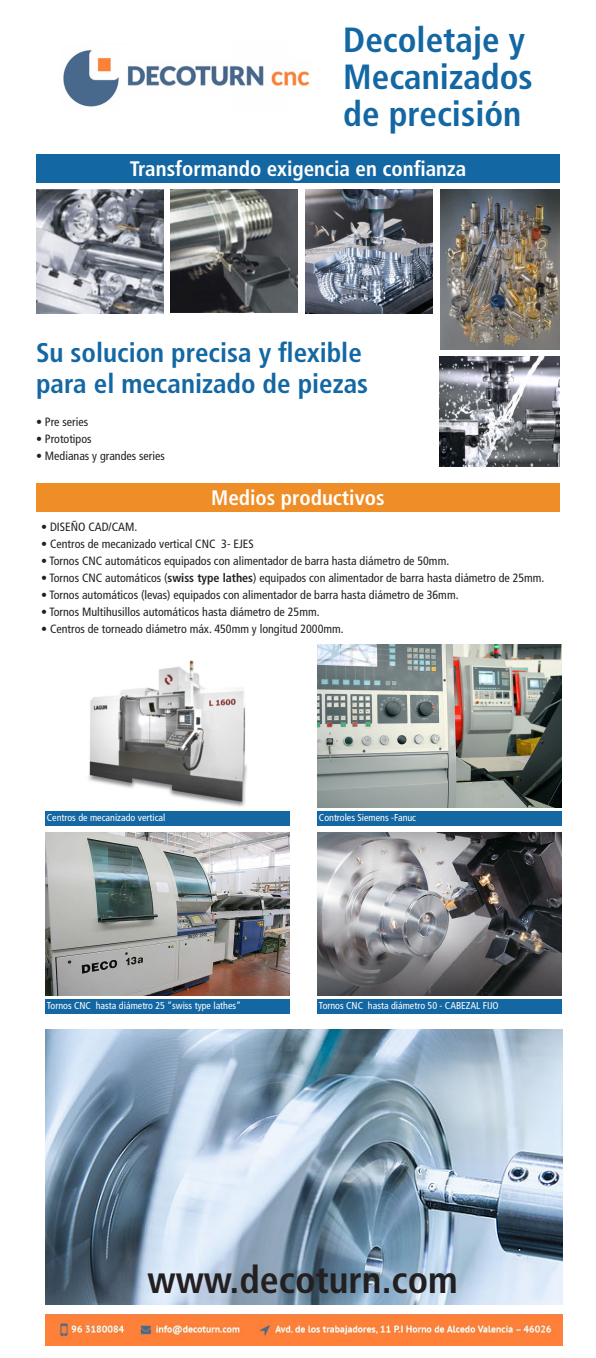
<style>
.page{position:relative;width:596px;height:1358px;background:#fff}
.page>*{position:absolute;margin:0;border:0;box-sizing:border-box;transform-origin:0 0}
.t1{font:700 condensed 38px "Frutiger";color:#231f20}
.t2{font:700 condensed 35px/37px "Frutiger";color:#1367a3}
.t3{font:700 condensed 27px/31px "Frutiger";color:#1367a3}
.t4{font:700 condensed 21px "Frutiger";color:#fff}
.t5{font:condensed 12px "Frutiger";color:#231f20}
.t6{font:condensed 10px "Frutiger";color:#fff}
.s1{font-weight:700}
</style>
<div class="page">
<img style="left:63px;top:50px;width:247px;height:57px">
<div style="left:36px;top:154px;width:523px;height:29px;background:#1367a3"></div>
<div style="left:45px;top:811px;width:244px;height:15px;background:#1367a3"></div>
<div style="left:45px;top:999px;width:244px;height:14px;background:#1367a3"></div>
<div style="left:317px;top:811px;width:244px;height:15px;background:#1367a3"></div>
<div style="left:317px;top:999px;width:244px;height:14px;background:#1367a3"></div>
<div style="left:36px;top:483px;width:523px;height:29px;background:#ef8d26"></div>
<img style="left:440px;top:190px;width:119px;height:160px">
<img style="left:439px;top:357px;width:120px;height:109px">
<img style="left:36px;top:190px;width:127px;height:123px">
<img style="left:171px;top:190px;width:127px;height:122px">
<img style="left:305px;top:190px;width:127px;height:123px">
<img style="left:88px;top:660px;width:159px;height:147px">
<img style="left:317px;top:645px;width:244px;height:162px">
<img style="left:317px;top:833px;width:244px;height:162px">
<img style="left:45px;top:833px;width:244px;height:162px">
<img style="left:45px;top:1315px;width:517px;height:30px">
<img style="left:45px;top:1029px;width:517px;height:275px">
<h2 class="t2" style="left:343px;top:22px;width:191px">Decoletaje y<br>Mecanizados de precisión</h2>
<h3 class="t4" style="left:130px;top:156px;width:338px">Transformando exigencia en confianza</h3>
<h3 class="t3" style="left:36px;top:337px;width:333px">Su solucion precisa y flexible para el mecanizado de piezas</h3>
<p class="t5" style="left:36px;top:415px;width:54px">• Pre series</p>
<p class="t5" style="left:36px;top:432px;width:57px">• Prototipos</p>
<p class="t5" style="left:36px;top:449px;width:130px">• Medianas y grandes series</p>
<h3 class="t4" style="left:211px;top:485px;width:175px">Medios productivos</h3>
<p class="t5" style="left:41px;top:519px;width:97px">• DISEÑO CAD/CAM.</p>
<p class="t5" style="left:41px;top:536px;width:214px">• Centros de mecanizado vertical CNC 3- EJES</p>
<p class="t5" style="left:41px;top:553px;width:409px">• Tornos CNC automáticos equipados con alimentador de barra hasta diámetro de 50mm.</p>
<p class="t5" style="left:41px;top:570px;width:504px">• Tornos CNC automáticos (<span class="s1">swiss type lathes</span>) equipados con alimentador de barra hasta diámetro de 25mm.</p>
<p class="t5" style="left:41px;top:587px;width:418px">• Tornos automáticos (levas) equipados con alimentador de barra hasta diámetro de 36mm.</p>
<p class="t5" style="left:41px;top:604px;width:280px">• Tornos Multihusillos automáticos hasta diámetro de 25mm.</p>
<p class="t5" style="left:41px;top:621px;width:304px">• Centros de torneado diámetro máx. 450mm y longitud 2000mm.</p>
<p class="t6" style="left:47px;top:812px;width:120px">Centros de mecanizado vertical</p>
<p class="t6" style="left:47px;top:1000px;width:196px">Tornos CNC hasta diámetro 25 “swiss type lathes”</p>
<p class="t6" style="left:319px;top:812px;width:99px">Controles Siemens -Fanuc</p>
<p class="t6" style="left:319px;top:1000px;width:181px">Tornos CNC hasta diámetro 50 - CABEZAL FIJO</p>
<h1 class="t1" style="left:147px;top:1257px;width:311px">www.decoturn.com</h1>
</div>
